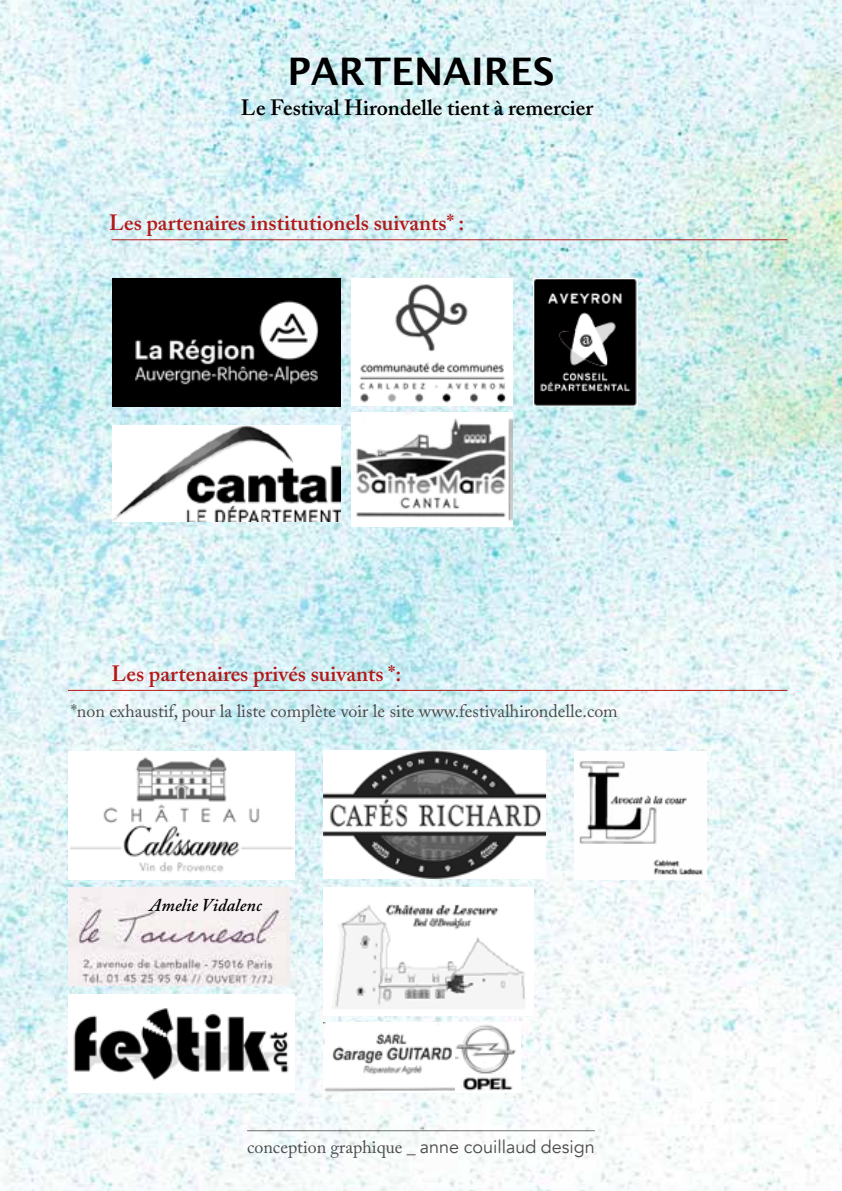
<style>
.page{position:relative;width:842px;height:1191px;background:#fff}
.page>*{position:absolute;margin:0;border:0;box-sizing:border-box;transform-origin:0 0}
.t1{font:700 38px "Lucida Grande";color:#000}
.t2{font:600 22px "Adobe Caslon Pro";color:#b41817}
.t3{font:600 22px "Adobe Caslon Pro";color:#000}
.t4{font:18px "Adobe Caslon Pro";color:#4a4a49}
.t5{font:italic 600 18px "Adobe Caslon Pro";color:#000}
.s1{font-family:"Avenir"}
</style>
<div class="page">
<img style="left:0;top:0;width:842px;height:1191px">
<img style="left:351px;top:278px;width:161px;height:127px">
<img style="left:113px;top:425px;width:227px;height:96px">
<hr style="left:112px;top:239px;width:675px;height:1px;background:#b41817">
<hr style="left:68px;top:690px;width:719px;height:1px;background:#b41817">
<img style="left:324px;top:750px;width:221px;height:128px">
<img style="left:324px;top:887px;width:209px;height:128px">
<img style="left:68px;top:751px;width:226px;height:128px">
<img style="left:68px;top:887px;width:221px;height:99px">
<img style="left:68px;top:994px;width:226px;height:98px">
<hr style="left:247px;top:1130px;width:348px;height:1px;background:#000">
<img style="left:534px;top:278px;width:104px;height:129px">
<img style="left:324px;top:1022px;width:197px;height:70px">
<img style="left:575px;top:751px;width:132px;height:128px">
<img style="left:351px;top:413px;width:161px;height:114px">
<img style="left:113px;top:278px;width:227px;height:128px">
<h1 class="t1" style="left:287px;top:41px;width:269px">PARTENAIRES</h1>
<p class="t3" style="left:241px;top:94px;width:354px">Le Festival Hirondelle tient à remercier</p>
<p class="t2" style="left:109px;top:210px;width:357px">Les partenaires institutionels suivants* :</p>
<p class="t2" style="left:112px;top:660px;width:291px">Les partenaires privés suivants *:</p>
<p class="t4" style="left:71px;top:700px;width:548px">*non exhaustif, pour la liste complète voir le site www.festivalhirondelle.com</p>
<p class="t5" style="left:150px;top:894px;width:114px">Amelie Vidalenc</p>
<p class="t4" style="left:247px;top:1136px;width:349px">conception graphique _ <span class="s1">anne couillaud design</span></p>
</div>
